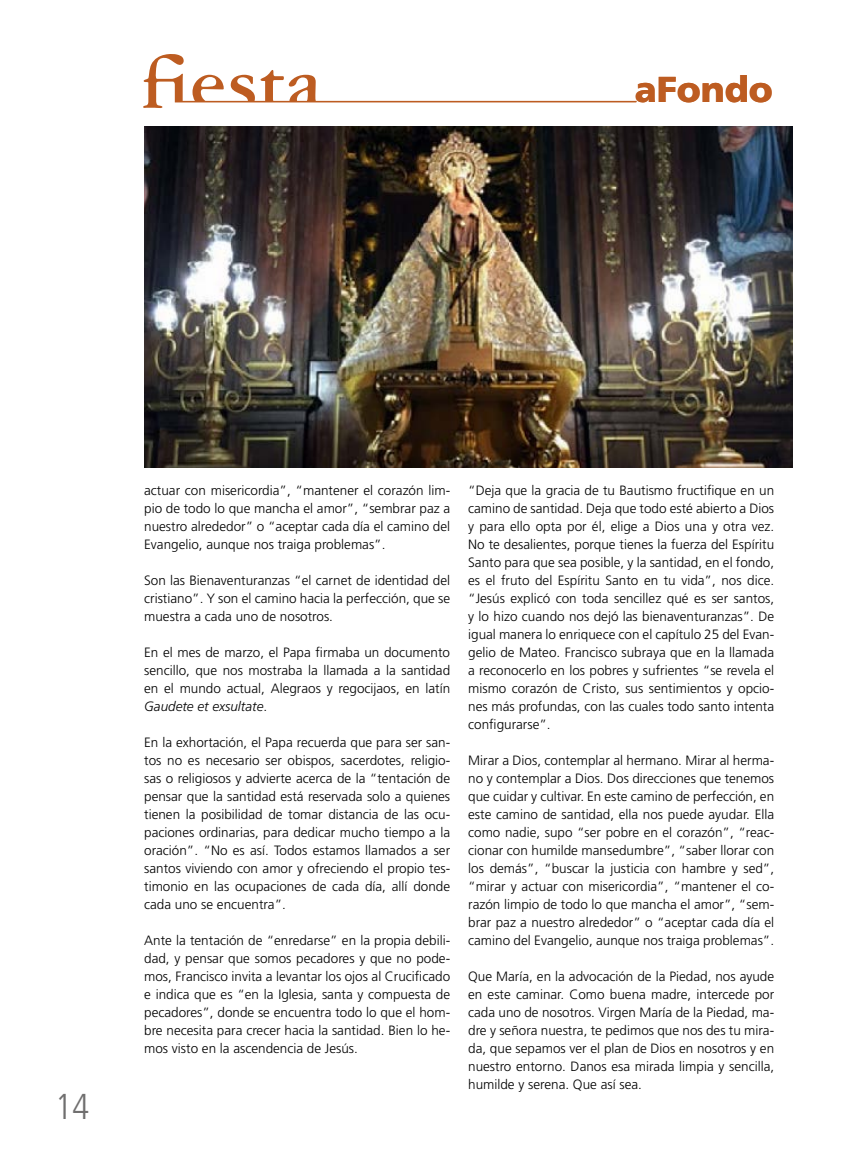
<style>
.page{position:relative;width:864px;height:1170px;background:#fff}
.page>*{position:absolute;margin:0;border:0;box-sizing:border-box;transform-origin:0 0}
.t1{font:900 36px "Frutiger LT Std";color:#bd5c21}
.t2{font:300 condensed 36px "Frutiger LT Std";color:#706f6f}
.t3{font:300 13.5px/18px "Frutiger LT Std";color:#000;text-align:justify}
.s1{font-style:italic}
</style>
<div class="page">
<svg style="left:143px;top:54px;width:494px;height:54px"></svg>
<img style="left:144px;top:126px;width:648px;height:342px">
<h1 class="t1" style="left:635px;top:68px;width:139px">aFondo</h1>
<h1 class="t2" style="left:55px;top:1086px;width:36px">14</h1>
<p class="t3" style="left:144px;top:482px;width:308px">actuar con misericordia”, “mantener el corazón lim&shy;pio de todo lo que mancha el amor”, “sembrar paz a nuestro alrededor” o “aceptar cada día el camino del Evangelio, aunque nos traiga problemas”.</p>
<p class="t3" style="left:144px;top:572px;width:308px">Son las Bienaventuranzas “el carnet de identidad del cristiano”. Y son el camino hacia la perfección, que se muestra a cada uno de nosotros.</p>
<p class="t3" style="left:144px;top:644px;width:308px">En el mes de marzo, el Papa firmaba un documento sencillo, que nos mostraba la llamada a la santidad en el mundo actual, Alegraos y regocijaos, en latín <span class="s1">Gaudete et exsultate</span>.</p>
<p class="t3" style="left:144px;top:734px;width:308px">En la exhortación, el Papa recuerda que para ser san&shy;tos no es necesario ser obispos, sacerdotes, religio&shy;sas o religiosos y advierte acerca de la “tentación de pensar que la santidad está reservada solo a quienes tienen la posibilidad de tomar distancia de las ocu&shy;paciones ordinarias, para dedicar mucho tiempo a la oración”. “No es así. Todos estamos llamados a ser santos viviendo con amor y ofreciendo el propio tes&shy;timonio en las ocupaciones de cada día, allí donde cada uno se encuentra”.</p>
<p class="t3" style="left:144px;top:932px;width:308px">Ante la tentación de “enredarse” en la propia debili&shy;dad, y pensar que somos pecadores y que no pode&shy;mos, Francisco invita a levantar los ojos al Crucificado e indica que es “en la Iglesia, santa y compuesta de pecadores”, donde se encuentra todo lo que el hom&shy;bre necesita para crecer hacia la santidad. Bien lo he&shy;mos visto en la ascendencia de Jesús.</p>
<p class="t3" style="left:468px;top:482px;width:308px">“Deja que la gracia de tu Bautismo fructifique en un camino de santidad. Deja que todo esté abierto a Dios y para ello opta por él, elige a Dios una y otra vez.<br>No te desalientes, porque tienes la fuerza del Espíritu Santo para que sea posible, y la santidad, en el fondo, es el fruto del Espíritu Santo en tu vida”, nos dice. “Jesús explicó con toda sencillez qué es ser santos, y lo hizo cuando nos dejó las bienaventuranzas”. De igual manera lo enriquece con el capítulo 25 del Evan&shy;gelio de Mateo. Francisco subraya que en la llamada a reconocerlo en los pobres y sufrientes “se revela el mismo corazón de Cristo, sus sentimientos y opcio&shy;nes más profundas, con las cuales todo santo intenta configurarse”.</p>
<p class="t3" style="left:468px;top:751px;width:308px">Mirar a Dios, contemplar al hermano. Mirar al herma&shy;no y contemplar a Dios. Dos direcciones que tenemos que cuidar y cultivar. En este camino de perfección, en este camino de santidad, ella nos puede ayudar. Ella como nadie, supo “ser pobre en el corazón”, “reac&shy;cionar con humilde mansedumbre”, “saber llorar con los demás”, “buscar la justicia con hambre y sed”, “mirar y actuar con misericordia”, “mantener el co&shy;razón limpio de todo lo que mancha el amor”, “sem&shy;brar paz a nuestro alrededor” o “aceptar cada día el camino del Evangelio, aunque nos traiga problemas”.</p>
<p class="t3" style="left:468px;top:967px;width:308px">Que María, en la advocación de la Piedad, nos ayude en este caminar. Como buena madre, intercede por cada uno de nosotros. Virgen María de la Piedad, ma&shy;dre y señora nuestra, te pedimos que nos des tu mira&shy;da, que sepamos ver el plan de Dios en nosotros y en nuestro entorno. Danos esa mirada limpia y sencilla, humilde y serena. Que así sea.</p>
</div>
